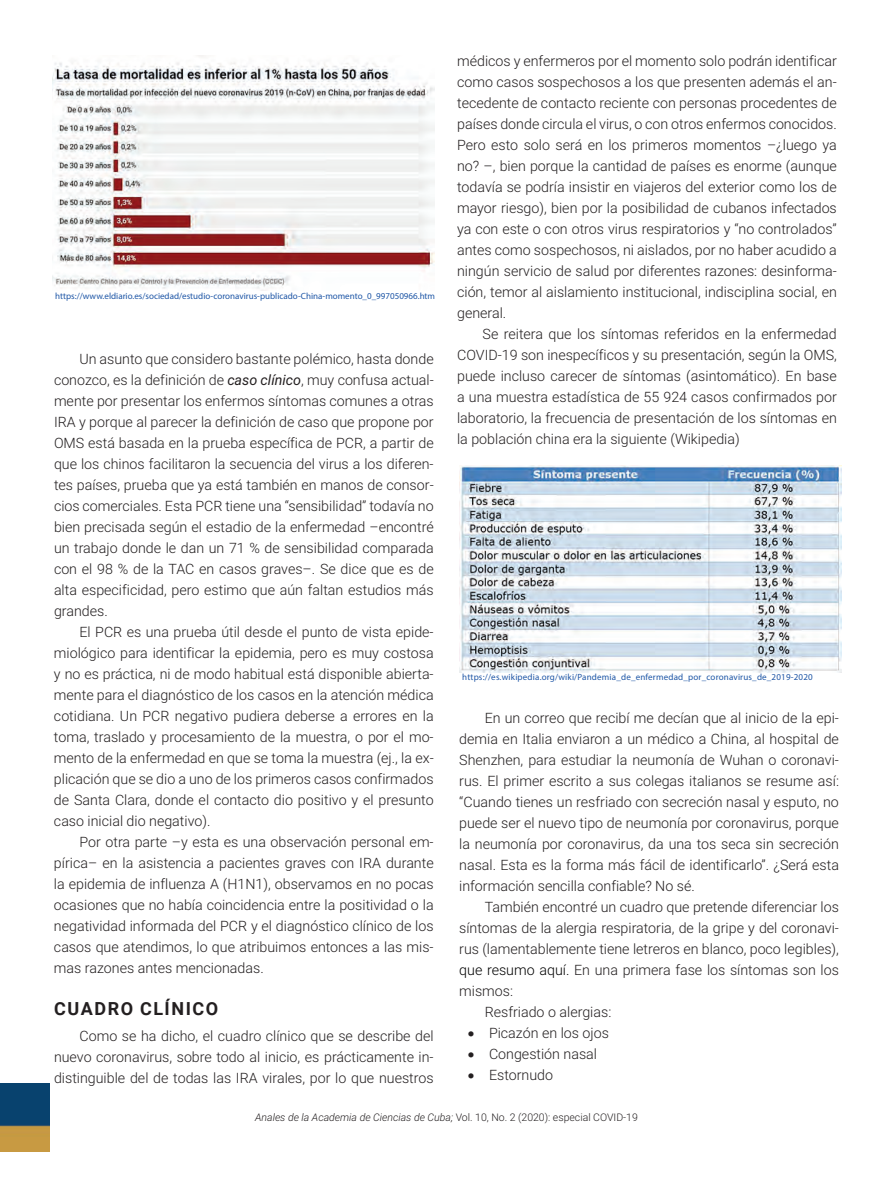
<style>
.page{position:relative;width:893px;height:1191px;background:#fff}
.page>*{position:absolute;margin:0;border:0;box-sizing:border-box;transform-origin:0 0}
.t1{font:700 18px "Roboto";letter-spacing:.085em;color:#231f20}
.t2{font:300 14.25px/21px "Roboto";color:#231f20;text-align:justify}
.t3{font:italic 300 10.5px "Roboto";color:#231f20}
.t4{font:9px "Myriad Pro";color:#1e56a6}
.t5{font:9px "Myriad Pro";letter-spacing:.02em;color:#1e56a6}
.s1{font-weight:400;font-style:italic}
.s2{color:#000001}
.s3{font-style:normal}
</style>
<div class="page">
<img style="left:0;top:1083px;width:49px;height:68px">
<img style="left:52px;top:55px;width:383px;height:236px">
<img style="left:459px;top:465px;width:383px;height:207px">
<p class="t4" style="left:55px;top:290px;width:381px">https://www.eldiario.es/sociedad/estudio-coronavirus-publicado-China-momento_0_997050966.htm</p>
<p class="t2" style="left:54px;top:348px;width:381px;text-indent:26px">Un asunto que considero bastante polémico, hasta donde conozco, es la definición de <span class="s1">caso clínico</span>, muy confusa actual&shy;mente por presentar los enfermos síntomas comunes a otras IRA y porque al parecer la definición de caso que propone por OMS está basada en la prueba específica de PCR, a partir de que los chinos facilitaron la secuencia del virus a los diferen&shy;tes países, prueba que ya está también en manos de consor&shy;cios comerciales. Esta PCR tiene una “sensibilidad” todavía no bien precisada según el estadio de la enfermedad –encontré un trabajo donde le dan un 71 % de sensibilidad comparada con el 98 % de la TAC en casos graves–. Se dice que es de alta especificidad, pero estimo que aún faltan estudios más grandes.</p>
<p class="t2" style="left:54px;top:621px;width:381px;text-indent:26px">El PCR es una prueba útil desde el punto de vista epide&shy;miológico para identificar la epidemia, pero es muy costosa y no es práctica, ni de modo habitual está disponible abierta&shy;mente para el diagnóstico de los casos en la atención médica cotidiana. Un PCR negativo pudiera deberse a errores en la toma, traslado y procesamiento de la muestra, o por el mo&shy;mento de la enfermedad en que se toma la muestra (ej., la ex&shy;plicación que se dio a uno de los primeros casos confirmados de Santa Clara, donde el contacto dio positivo y el presunto caso inicial dio negativo).</p>
<p class="t2" style="left:54px;top:831px;width:381px;text-indent:26px">Por otra parte –y esta es una observación personal em&shy;pírica– en la asistencia a pacientes graves con IRA durante la epidemia de influenza A (H1N1), observamos en no pocas ocasiones que no había coincidencia entre la positividad o la negatividad informada del PCR y el diagnóstico clínico de los casos que atendimos, lo que atribuimos entonces a las mis&shy;mas razones antes mencionadas.</p>
<p class="t1" style="left:54px;top:996px;width:165px">CUADRO CLÍNICO</p>
<p class="t2" style="left:54px;top:1025px;width:381px;text-indent:26px">Como se ha dicho, el cuadro clínico que se describe del nuevo coronavirus, sobre todo al inicio, es prácticamente in&shy;distinguible del de todas las IRA virales, por lo que nuestros</p>
<p class="t2" style="left:457px;top:51px;width:381px">médicos y enfermeros por el momento solo podrán identificar como casos sospechosos a los que presenten además el an&shy;tecedente de contacto reciente con personas procedentes de países donde circula el virus, o con otros enfermos conocidos.<br>Pero esto solo será en los primeros momentos –¿luego ya no? –, bien porque la cantidad de países es enorme (aunque todavía se podría insistir en viajeros del exterior como los de mayor riesgo), bien por la posibilidad de cubanos infectados ya con este o con otros virus respiratorios y “no controlados” antes como sospechosos, ni aislados, por no haber acudido a ningún servicio de salud por diferentes razones: desinforma&shy;ción, temor al aislamiento institucional, indisciplina social, en general.</p>
<p class="t2" style="left:457px;top:324px;width:381px;text-indent:26px">Se reitera que los síntomas referidos en la enfermedad COVID-19 son inespecíficos y su presentación, según la OMS, puede incluso carecer de síntomas (asintomático). En base a una muestra estadística de 55 924 casos confirmados por laboratorio, la frecuencia de presentación de los síntomas en la población china era la siguiente (Wikipedia)</p>
<p class="t5" style="left:462px;top:671px;width:352px">https://es.wikipedia.org/wiki/Pandemia_de_enfermedad_por_coronavirus_de_2019-2020</p>
<p class="t2" style="left:459px;top:707px;width:381px;text-indent:26px">En un correo que recibí me decían que al inicio de la epi&shy;demia en Italia enviaron a un médico a China, al hospital de Shenzhen, para estudiar la neumonía de Wuhan o coronavi&shy;rus. El primer escrito a sus colegas italianos se resume así: “Cuando tienes un resfriado con secreción nasal y esputo, no puede ser el nuevo tipo de neumonía por coronavirus, porque la neumonía por coronavirus, da una tos seca sin secreción nasal. Esta es la forma más fácil de identificarlo”. ¿Será esta información sencilla confiable? No sé.</p>
<p class="t2" style="left:485px;top:897px;width:356px">También encontré un cuadro que pretende diferenciar los</p>
<p class="t2" style="left:459px;top:918px;width:381px">síntomas de la alergia respiratoria, de la gripe y del coronavi-</p>
<p class="t2" style="left:459px;top:939px;width:381px">rus (lamentablemente tiene letreros en blanco, poco legibles),</p>
<p class="t2" style="left:459px;top:960px;width:381px"><span class="s2">que resumo aquí.</span> En una primera fase los síntomas son los</p>
<p class="t2" style="left:459px;top:981px;width:55px">mismos:</p>
<p class="t2" style="left:485px;top:1002px;width:128px">Resfriado o alergias:</p>
<p class="t2" style="left:468px;top:1022px;width:143px">• Picazón en los ojos</p>
<p class="t2" style="left:468px;top:1043px;width:131px">• Congestión nasal</p>
<p class="t2" style="left:468px;top:1064px;width:87px">• Estornudo</p>
<p class="t3" style="left:255px;top:1111px;width:384px">Anales de la Academia de Ciencias de Cuba; <span class="s3">Vol. 10, No. 2 (2020): especial COVID-19</span></p>
</div>
